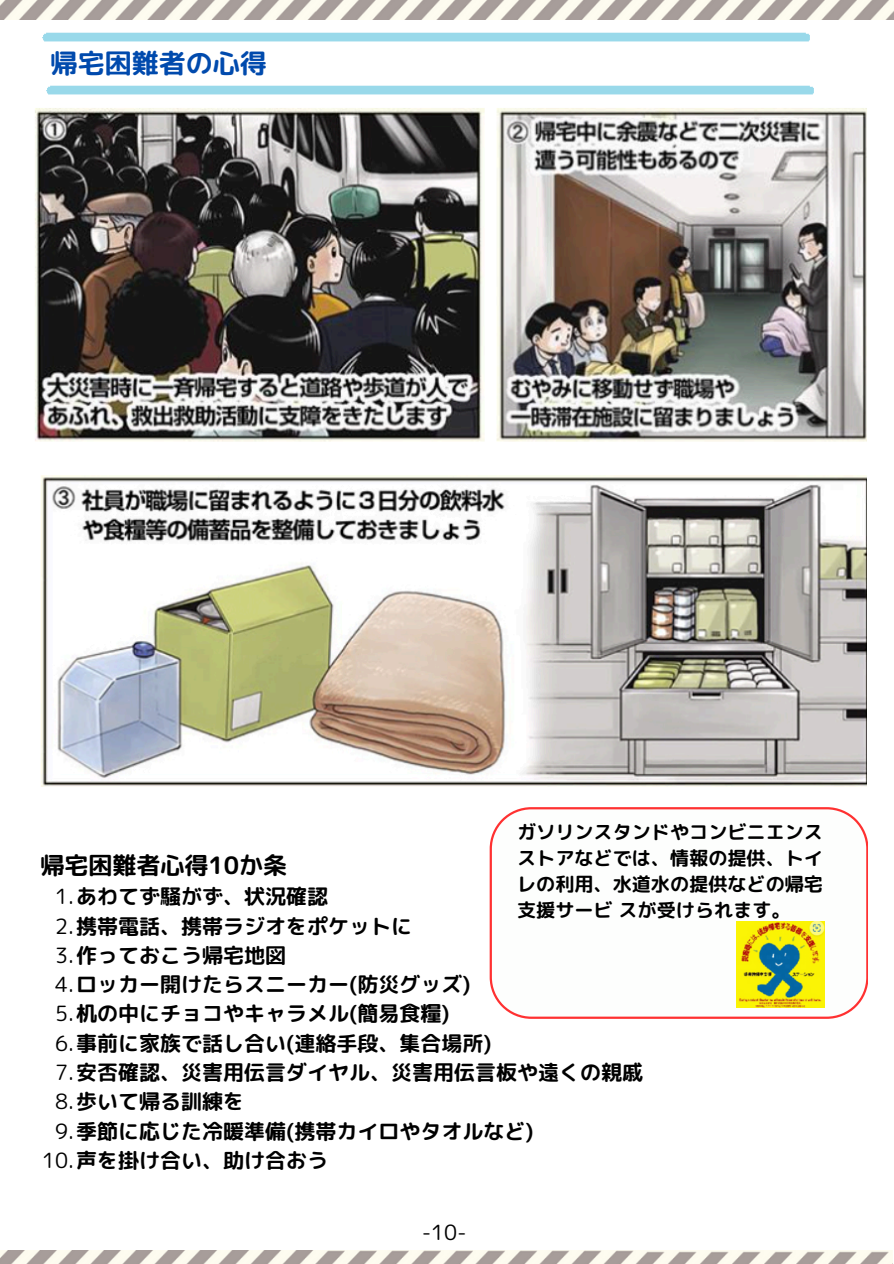
<style>
.page{position:relative;width:894px;height:1264px;background:#fff}
.page>*{position:absolute;margin:0;border:0;box-sizing:border-box;transform-origin:0 0}
.t1{font:27px "rounded mplus 1 p bold";color:#004aad}
.t2{font:24px "rounded mplus 1 p bold";color:#000}
.t3{font:21px "rounded mplus 1 p bold";color:#000}
.t4{font:21px "rounded mplus 1 p regular";color:#000}
.t5{font:19.05px/25.8px "rounded mplus 1 p bold";color:#000;text-align:justify}
.s1{font-family:"rounded mplus 1 p regular"}
</style>
<div class="page">
<img style="left:0;top:0;width:893px;height:19px">
<img style="left:35px;top:108px;width:831px;height:678px">
<svg style="left:489px;top:807px;width:378px;height:211px"></svg>
<img style="left:736px;top:921px;width:88px;height:86px">
<img style="left:0;top:1250px;width:892px;height:13px">
<p class="t1" style="left:51px;top:43px;width:217px">帰宅困難者の心得</p>
<p class="t5" style="left:517px;top:819px;width:307px">ガソリンスタンドやコンビニエンスストアなどでは、情報の提供、トイレの利用、水道水の提供などの帰宅支援サービスが受けられます。</p>
<p class="t2" style="left:40px;top:848px;width:248px">帰宅困難者心得10か条</p>
<h1 class="t3" style="left:55px;top:881px;width:274px"><span class="s1">1.</span>あわてず騒がず、状況確認</h1>
<p class="t3" style="left:55px;top:911px;width:358px"><span class="s1">2.</span>携帯電話、携帯ラジオをポケットに</p>
<p class="t3" style="left:55px;top:940px;width:232px"><span class="s1">3.</span>作っておこう帰宅地図</p>
<h3 class="t3" style="left:55px;top:969px;width:417px"><span class="s1">4.</span>ロッカー開けたらスニーカー(防災グッズ)</h3>
<p class="t3" style="left:55px;top:998px;width:396px"><span class="s1">5.</span>机の中にチョコやキャラメル(簡易食糧)</p>
<h2 class="t3" style="left:55px;top:1028px;width:438px"><span class="s1">6.</span>事前に家族で話し合い(連絡手段、集合場所)</h2>
<p class="t3" style="left:55px;top:1057px;width:589px"><span class="s1">7.</span>安否確認、災害用伝言ダイヤル、災害用伝言板や遠くの親戚</p>
<p class="t3" style="left:55px;top:1086px;width:190px"><span class="s1">8.</span>歩いて帰る訓練を</p>
<p class="t3" style="left:55px;top:1115px;width:480px"><span class="s1">9.</span>季節に応じた冷暖準備(携帯カイロやタオルなど)</p>
<p class="t3" style="left:42px;top:1145px;width:287px"><span class="s1">10.</span>声を掛け合い、助け合おう</p>
<p class="t4" style="left:421px;top:1217px;width:47px">-10-</p>
</div>
